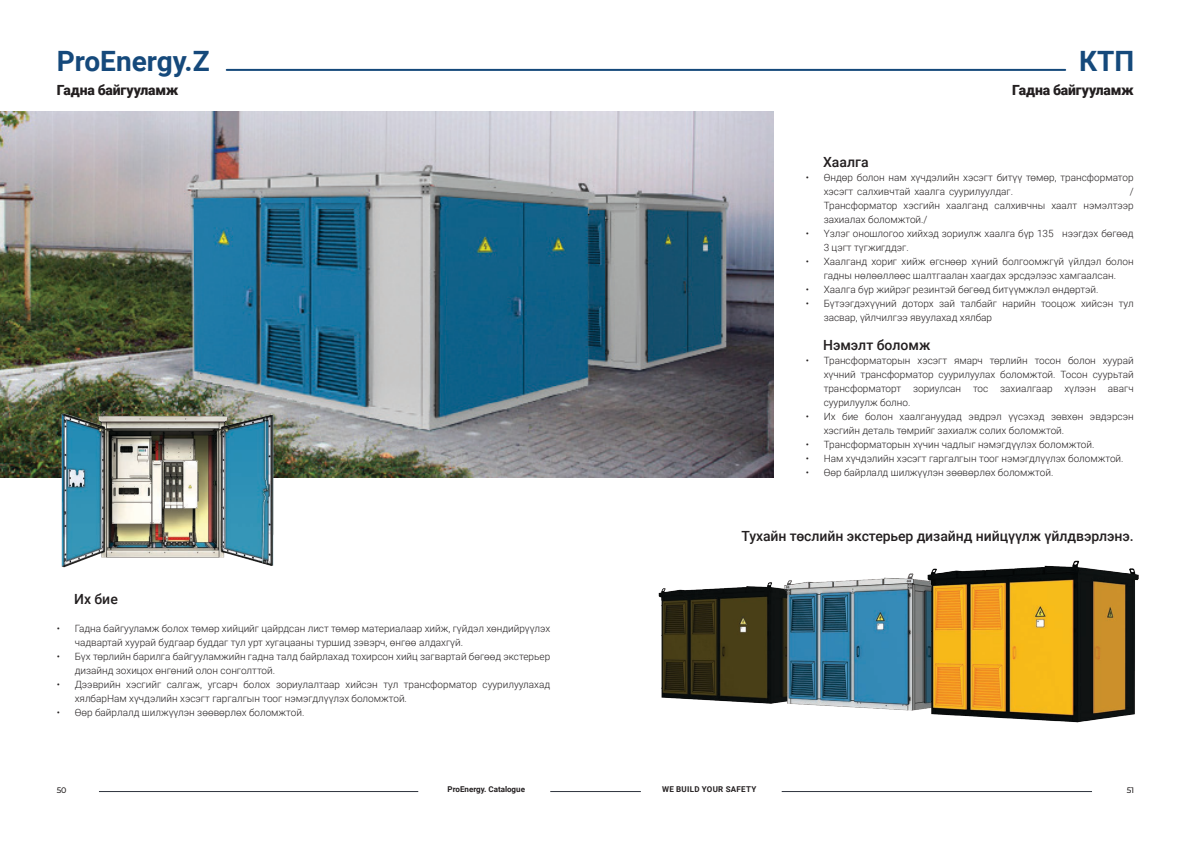
<style>
.page{position:relative;width:1191px;height:842px;background:#fff}
.page>*{position:absolute;margin:0;border:0;box-sizing:border-box;transform-origin:0 0}
.t1{font:700 28px "Roboto";color:#15497b}
.Гарчиг_тайлбар{font:500 14px "Roboto";letter-spacing:-.005em;color:#231f20}
.t2{font:900 14px "Roboto";letter-spacing:-.015em;color:#231f20}
.Small_Text_6_10_зүүн{font:500 14px "Roboto";color:#231f20}
.t3{font:300 10px/14px "Roboto";color:#231f20}
.t4{font:700 8px "Roboto";color:#231f20}
.t5{font:700 8px "Roboto";letter-spacing:.035em;color:#231f20}
.t6{font:500 8px "Montserrat";color:#231f20}
</style>
<div class="page">
<hr style="left:227px;top:69px;width:838px;height:2px;background:#15497b">
<hr style="left:781px;top:791px;width:311px;height:1px;background:#2e333d">
<hr style="left:550px;top:791px;width:91px;height:1px;background:#2e333d">
<hr style="left:99px;top:791px;width:319px;height:1px;background:#2e333d">
<img style="left:0;top:111px;width:773px;height:366px">
<img style="left:58px;top:408px;width:219px;height:160px">
<img style="left:658px;top:582px;width:123px;height:122px">
<img style="left:781px;top:573px;width:143px;height:138px">
<img style="left:924px;top:560px;width:215px;height:163px">
<h1 class="t1" style="left:57px;top:41px;width:155px">ProEnergy.Z</h1>
<h1 class="t1" style="left:1079px;top:41px;width:57px">КТП</h1>
<p class="t2" style="left:57px;top:81px;width:123px">Гадна байгууламж</p>
<p class="Small_Text_6_10_зүүн" style="left:74px;top:589px;width:45px">Их бие</p>
<p class="t3" style="left:75px;top:621px;width:477px;text-indent:-18px">• Гадна байгууламж болох төмөр хийцийг цайрдсан лист төмөр материалаар хийж, гүйдэл хөндийрүүлэх чадвартай хуурай будгаар буддаг тул урт хугацааны туршид зэвэрч, өнгөө алдахгүй.</p>
<p class="t3" style="left:75px;top:649px;width:477px;text-indent:-18px">• Бүх төрлийн барилга байгууламжийн гадна талд байрлахад тохирсон хийц загвартай бөгөөд экстерьер дизайнд зохицох өнгөний олон сонголттой.</p>
<p class="t3" style="left:75px;top:677px;width:477px;text-indent:-18px">• Дээврийн хэсгийг салгаж, угсарч болох зориулалтаар хийсэн тул трансформатор суурилуулахад хялбарНам хүчдэлийн хэсэгт гаргалгын тоог нэмэгдлүүлэх боломжтой.</p>
<p class="t3" style="left:57px;top:705px;width:249px">• Өөр байрлалд шилжүүлэн зөөвөрлөх боломжтой.</p>
<p class="t2" style="left:1012px;top:81px;width:123px">Гадна байгууламж</p>
<p class="Small_Text_6_10_зүүн" style="left:823px;top:152px;width:47px">Хаалга</p>
<p class="t3" style="left:823px;top:170px;width:311px;text-indent:-18px">• Өндөр болон нам хүчдэлийн хэсэгт битүү төмөр, трансформатор хэсэгт салхивчтай хаалга суурилуулдаг.</p>
<p class="t3" style="left:823px;top:184px;width:311px;text-align:justify;text-indent:306px">/ Трансформатор хэсгийн хаалганд салхивчны хаалт нэмэлтээр захиалах боломжтой./</p>
<p class="t3" style="left:823px;top:226px;width:311px;text-indent:-18px">• Үзлэг оношлогоо хийхэд зориулж хаалга бүр 135 нээгдэх бөгөөд<br>3 цэгт түгжигддэг.</p>
<p class="t3" style="left:805px;top:254px;width:329px;text-align:center">• Хаалганд хориг хийж өгснөөр хүний болгоомжгүй үйлдэл болон гадны нөлөөллөөс шалтгаалан хаагдах эрсдэлээс хамгаалсан.</p>
<p class="t3" style="left:805px;top:282px;width:294px">• Хаалга бүр жийрэг резинтэй бөгөөд битүүмжлэл өндөртэй.</p>
<p class="t3" style="left:823px;top:296px;width:311px;line-height:14.4px;text-indent:-18px">• Бүтээгдэхүүний доторх зай талбайг нарийн тооцож хийсэн тул засвар, үйлчилгээ явуулахад хялбар</p>
<p class="Small_Text_6_10_зүүн" style="left:823px;top:335px;width:109px">Нэмэлт боломж</p>
<p class="t3" style="left:823px;top:353px;width:311px;text-align:justify;text-indent:-18px">• Трансформаторын хэсэгт ямарч төрлийн тосон болон хуурай хүчний трансформатор суурилуулах боломжтой. Тосон суурьтай трансформаторт зориулсан тос захиалгаар хүлээн авагч суурилуулж болно.</p>
<p class="t3" style="left:823px;top:409px;width:311px;text-indent:-18px">• Их бие болон хаалгануудад эвдрэл үүсэхэд зөвхөн эвдэрсэн хэсгийн деталь төмрийг захиалж солих боломжтой.</p>
<p class="t3" style="left:805px;top:437px;width:290px">• Трансформаторын хүчин чадлыг нэмэгдүүлэх боломжтой.</p>
<p class="t3" style="left:805px;top:451px;width:319px">• Нам хүчдэлийн хэсэгт гаргалгын тоог нэмэгдлүүлэх боломжтой.</p>
<p class="t3" style="left:805px;top:465px;width:249px">• Өөр байрлалд шилжүүлэн зөөвөрлөх боломжтой.</p>
<p class="Гарчиг_тайлбар" style="left:741px;top:526px;width:394px">Тухайн төслийн экстерьер дизайнд нийцүүлж үйлдвэрлэнэ.</p>
<p class="t6" style="left:57px;top:784px;width:11px">50</p>
<p class="t4" style="left:447px;top:783px;width:79px">ProEnergy. Catalogue</p>
<p class="t5" style="left:662px;top:783px;width:96px">WE BUILD YOUR SAFETY</p>
<p class="t6" style="left:1126px;top:785px;width:9px">51</p>
</div>
